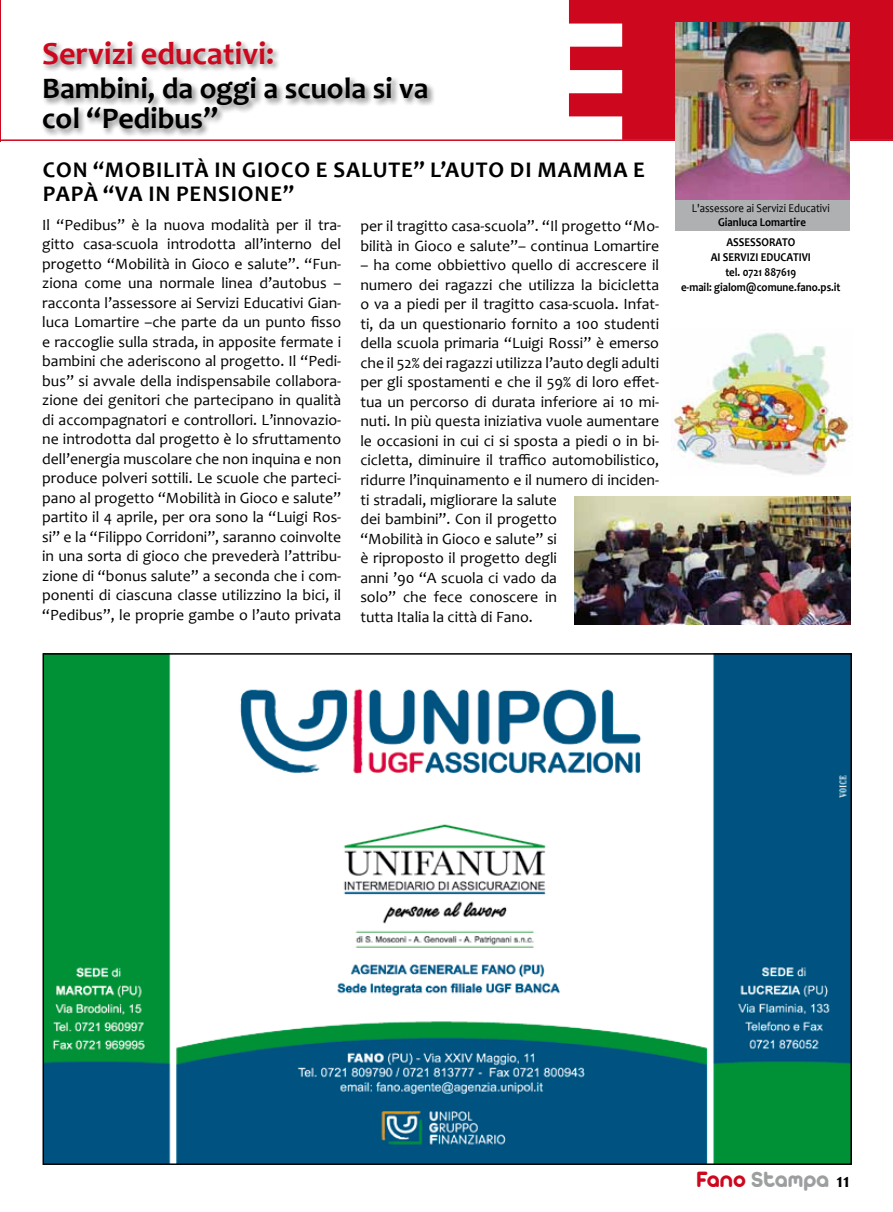
<style>
.page{position:relative;width:893px;height:1212px;background:#fff}
.page>*{position:absolute;margin:0;border:0;box-sizing:border-box;transform-origin:0 0}
.t1{font:700 32.25px "Candara";color:#cd071e}
.t2{font:700 30px/30px "Candara";color:#000}
.t3{font:24px "Arista 2.0 Alternate";color:#9c9e9f}
.t4{font:700 22.5px "Candara";letter-spacing:.04em;color:#000}
.t5{font:15.75px/19.5px "Candara";color:#000}
.t6{font:700 12px/15px "Candara";color:#000;text-align:center;scale:.9 1}
.t7{font:12px "Candara";color:#000;scale:.9 1}
.s1{color:#cd071e}
.s2{font-family:"Candara";font-weight:700;font-size:19.5px;color:#000}
</style>
<div class="page">
<div style="left:675px;top:200px;width:175px;height:30px;background:#afb0b2"></div>
<svg style="left:0;top:0;width:893px;height:142px"></svg>
<img style="left:675px;top:22px;width:175px;height:178px">
<img style="left:672px;top:333px;width:180px;height:142px">
<hr style="left:0;top:0;width:1px;height:141px;background:#cd071e">
<img style="left:46px;top:656px;width:803px;height:506px">
<img style="left:574px;top:497px;width:276px;height:127px">
<h1 class="t1" style="left:42px;top:34px;width:234px">Servizi educativi:</h1>
<h2 class="t2" style="left:42px;top:73px;width:388px">Bambini, da oggi a scuola si va col “Pedibus”</h2>
<h3 class="t4" style="left:43px;top:156px;width:77px">Con “Mobi</h3>
<h3 class="t4" style="left:163px;top:156px;width:108px">lità in Gioco</h3>
<h3 class="t4" style="left:316px;top:156px;width:145px">e salute” l’auto</h3>
<h3 class="t4" style="left:510px;top:156px;width:134px">di mamma e</h3>
<h3 class="t4" style="left:43px;top:180px;width:148px">papà “vainpensione</h3>
<h3 class="t4" style="left:283px;top:180px;width:13px">”</h3>
<p class="t5" style="left:42px;top:215px;width:301px;text-align:justify">Il “Pedibus” è la nuova modalità per il tra&shy;gitto casa-scuola introdotta all’interno del progetto “Mobilità in Gioco e salute”. “Fun&shy;ziona come una normale linea d’autobus – racconta l’assessore ai Servizi Educativi Gian&shy;luca Lomartire –che parte da un punto fisso e raccoglie sulla strada, in apposite fermate i bambini che aderiscono al progetto. Il “Pedi&shy;bus” si avvale della indispensabile collabora&shy;zione dei genitori che partecipano in qualità di accompagnatori e controllori. L’innovazio&shy;ne introdotta dal progetto è lo sfruttamento dell’energia muscolare che non inquina e non produce polveri sottili. Le scuole che parteci&shy;pano al progetto “Mobilità in Gioco e salute” partito il 4 aprile, per ora sono la “Luigi Ros&shy;si” e la “Filippo Corridoni”, saranno coinvolte in una sorta di gioco che prevederà l’attribu&shy;zione di “bonus salute” a seconda che i com&shy;ponenti di ciascuna classe utilizzino la bici, il “Pedibus”, le proprie gambe o l’auto privata</p>
<p class="t5" style="left:360px;top:217px;width:300px">per il tragitto casa-scuola”. “Il progetto “Mo&shy;bilità in Gioco e salute”– continua Lomartire</p>
<p class="t5" style="left:360px;top:256px;width:300px">– ha come obbiettivo quello di accrescere il numero dei ragazzi che utilizza la bicicletta o va a piedi per il tragitto casa-scuola. Infat&shy;ti, da un questionario fornito a 100 studenti della scuola primaria “Luigi Rossi” è emerso che il 52% dei ragazzi utilizza l’auto degli adulti per gli spostamenti e che il 59% di loro effet&shy;tua un percorso di durata inferiore ai 10 mi&shy;nuti. In più questa iniziativa vuole aumentare le occasioni in cui ci si sposta a piedi o in bi&shy;cicletta, diminuire il traffico automobilistico, ridurre l’inquinamento e il numero di inciden&shy;ti stradali, migliorare la salute<br>dei bambini”. Con il progetto<br>“Mobilità in Gioco e salute” si<br>è riproposto il progetto degli<br>anni ’90 “A scuola ci vado da<br>solo” che fece conoscere in<br>tutta Italia la città di Fano.</p>
<p class="t7" style="left:692px;top:201px;width:155px">L'assessore ai Servizi Educativi</p>
<p class="t6" style="left:718px;top:214px;width:99px">Gianluca Lomartire</p>
<p class="t6" style="left:681px;top:235px;width:179px">ASSESSORATO<br>AI SERVIZI EDUCATIVI<br>tel. 0721 887619<br>e-mail: gialom@comune.fano.ps.it</p>
<h3 class="t3" style="left:696px;top:1164px;width:155px"><span class="s1">Fano</span> Stampa <span class="s2">11</span></h3>
</div>
